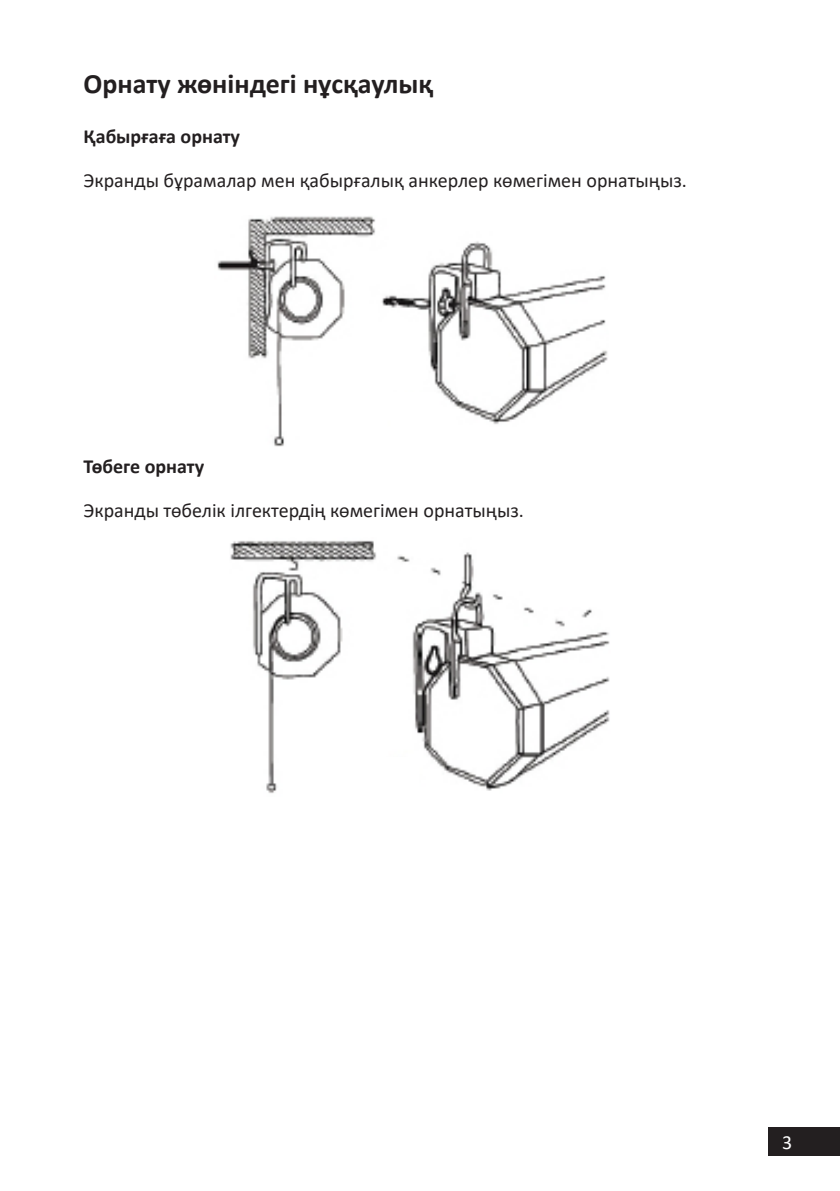
<style>
.page{position:relative;width:840px;height:1191px;background:#fff}
.page>*{position:absolute;margin:0;border:0;box-sizing:border-box;transform-origin:0 0}
.Заголовок_14{font:700 28px "Calibri";color:#231f20}
.t1{font:20px "Calibri";color:#231f20}
.t2{font:700 20px "Calibri";color:#231f20}
.t3{font:20px "Calibri";color:#fff}
</style>
<div class="page">
<div style="left:767px;top:1126px;width:72px;height:29px;background:#231f20"></div>
<img style="left:230px;top:540px;width:380px;height:253px">
<div style="left:376px;top:757px;width:43px;height:45px;background:#fff"></div>
<img style="left:217px;top:216px;width:390px;height:231px">
<div style="left:393px;top:392px;width:43px;height:38px;background:#fff"></div>
<p class="Заголовок_14" style="left:83px;top:64px;width:351px">Орнату жөніндегі нұсқаулық</p>
<p class="t2" style="left:83px;top:122px;width:158px">Қабырғаға орнату</p>
<p class="t1" style="left:83px;top:166px;width:604px">Экранды бұрамалар мен қабырғалық анкерлер көмегімен орнатыңыз.</p>
<p class="t2" style="left:83px;top:452px;width:122px">Төбеге орнату</p>
<p class="t1" style="left:83px;top:496px;width:441px">Экранды төбелік ілгектердің көмегімен орнатыңыз.</p>
<p class="t3" style="left:781px;top:1128px;width:12px">3</p>
</div>
